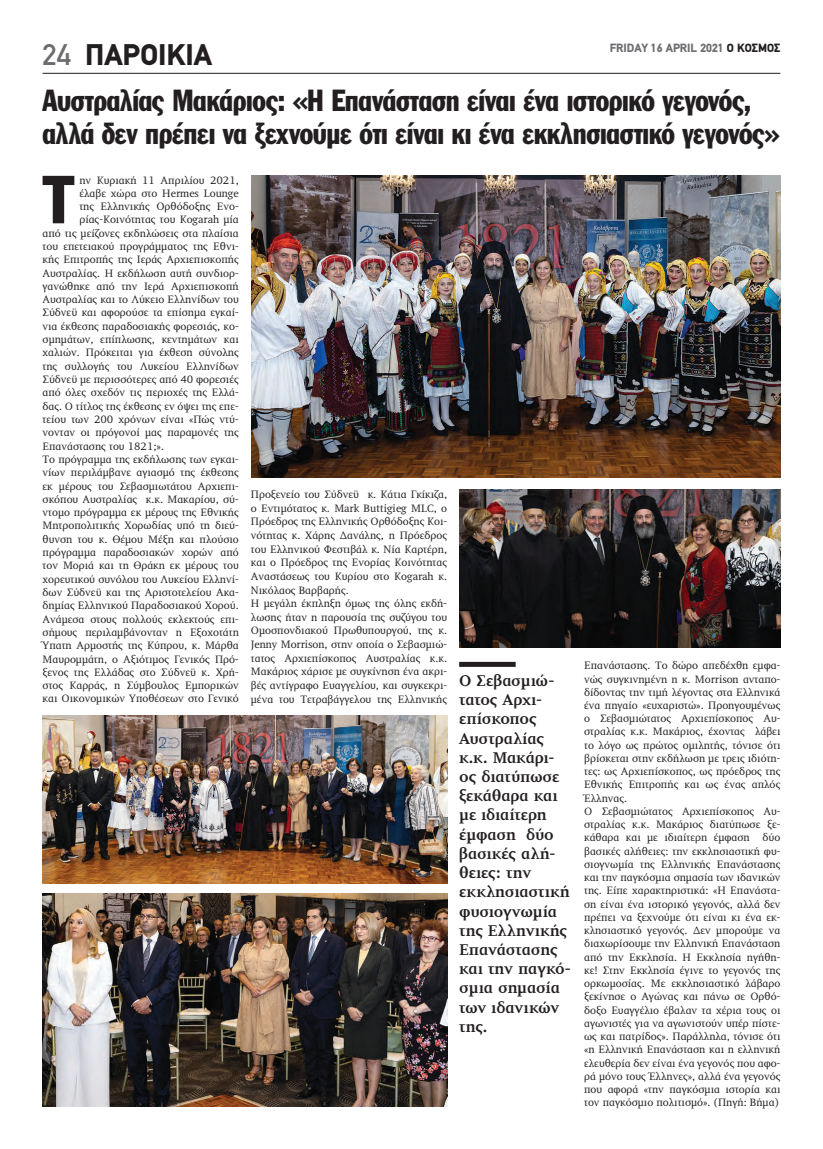
<style>
.page{position:relative;width:823px;height:1149px;background:#fff}
.page>*{position:absolute;margin:0;border:0;box-sizing:border-box;transform-origin:0 0}
.t1{font:66.6px "Franklin Gothic Greek Cond";color:#231f20}
.t2{font:30px/33px "Franklin Gothic Greek Cond";letter-spacing:-.015em;color:#231f20}
.t3{font:900 30px "PF Din Text";color:#231f20}
.t4{font:700 16px/19.2px "PF Diplomat";letter-spacing:-.015em;color:#231f20}
.t5{font:900 12px "PF Din Text";color:#6c6d70}
.t6{font:11px/13.2px "PF Diplomat";color:#231f20}
.s1{font-weight:500;color:#6c6d70}
.s2{color:#231f20}
</style>
<div class="page">
<hr style="left:43px;top:73px;width:737px;height:1px;background:#231f20">
<div style="left:459px;top:661px;width:56px;height:5px;background:#231f20"></div>
<img style="left:251px;top:175px;width:528px;height:302px">
<img style="left:43px;top:893px;width:404px;height:213px">
<img style="left:459px;top:490px;width:321px;height:157px">
<img style="left:43px;top:715px;width:404px;height:167px">
<h2 class="t3" style="left:43px;top:37px;width:171px"><span class="s1">24</span> ΠΑΡΟΙΚΙΑ</h2>
<p class="t5" style="left:609px;top:40px;width:172px">FRIDAY 16 APRIL 2021 <span class="s2">Ο ΚΟΣΜΟΣ</span></p>
<h2 class="t2" style="left:42px;top:84px;width:738px">Αυστραλίας Μακάριος: «Η Επανάσταση είναι ένα ιστορικό γεγονός, αλλά δεν πρέπει να ξεχνούμε ότι είναι κι ένα εκκλησιαστικό γεγονός»</h2>
<h1 class="t1" style="left:43px;top:162px;width:32px">Τ</h1>
<p class="t6" style="left:79px;top:174px;width:161px">ην Κυριακή 11 Απριλίου 2021,</p>
<p class="t6" style="left:79px;top:187px;width:161px">έλαβε χώρα στο Hermes Lounge</p>
<p class="t6" style="left:79px;top:200px;width:161px">της Ελληνικής Ορθόδοξης Ενο-</p>
<p class="t6" style="left:79px;top:213px;width:161px">ρίας-Κοινότητας του Kogarah μία</p>
<p class="t6" style="left:43px;top:226px;width:198px">από τις μείζονες εκδηλώσεις στα πλαίσια</p>
<p class="t6" style="left:43px;top:240px;width:198px">του επετειακού προγράμματος της Εθνι-</p>
<p class="t6" style="left:43px;top:253px;width:198px">κής Επιτροπής της Ιεράς Αρχιεπισκοπής</p>
<p class="t6" style="left:43px;top:266px;width:198px">Αυστραλίας. Η εκδήλωση αυτή συνδιορ-</p>
<p class="t6" style="left:43px;top:280px;width:198px">γανώθηκε από την Ιερά Αρχιεπισκοπή</p>
<p class="t6" style="left:43px;top:293px;width:198px">Αυστραλίας και το Λύκειο Ελληνίδων του</p>
<p class="t6" style="left:43px;top:306px;width:198px">Σύδνεϋ και αφορούσε τα επίσημα εγκαί-</p>
<p class="t6" style="left:43px;top:320px;width:198px">νια έκθεσης παραδοσιακής φορεσιάς, κο-</p>
<p class="t6" style="left:43px;top:333px;width:198px">σμημάτων, επίπλωσης, κεντημάτων και</p>
<p class="t6" style="left:43px;top:346px;width:198px">χαλιών. Πρόκειται για έκθεση σύνολης</p>
<p class="t6" style="left:43px;top:359px;width:198px">της συλλογής του Λυκείου Ελληνίδων</p>
<p class="t6" style="left:43px;top:373px;width:198px">Σύδνεϋ με περισσότερες από 40 φορεσιές</p>
<p class="t6" style="left:43px;top:386px;width:198px">από όλες σχεδόν τις περιοχές της Ελλά-</p>
<p class="t6" style="left:43px;top:399px;width:198px">δας. Ο τίτλος της έκθεσης εν όψει της επε-</p>
<p class="t6" style="left:43px;top:413px;width:198px">τείου των 200 χρόνων είναι «Πώς ντύ-</p>
<p class="t6" style="left:43px;top:426px;width:198px">νονταν οι πρόγονοί μας παραμονές της</p>
<p class="t6" style="left:43px;top:439px;width:123px">Επανάστασης του 1821;».</p>
<p class="t6" style="left:43px;top:453px;width:198px">Το πρόγραμμα της εκδήλωσης των εγκαι-</p>
<p class="t6" style="left:43px;top:466px;width:198px">νίων περιλάμβανε αγιασμό της έκθεσης</p>
<p class="t6" style="left:43px;top:479px;width:198px">εκ μέρους του Σεβασμιωτάτου Αρχιεπι-</p>
<p class="t6" style="left:43px;top:492px;width:198px">σκόπου Αυστραλίας κ.κ. Μακαρίου, σύ-</p>
<p class="t6" style="left:43px;top:506px;width:198px">ντομο πρόγραμμα εκ μέρους της Εθνικής</p>
<p class="t6" style="left:43px;top:519px;width:198px">Μητροπολιτικής Χορωδίας υπό τη διεύ-</p>
<p class="t6" style="left:43px;top:532px;width:198px">θυνση του κ. Θέμου Μέξη και πλούσιο</p>
<p class="t6" style="left:43px;top:546px;width:198px">πρόγραμμα παραδοσιακών χορών από</p>
<p class="t6" style="left:43px;top:559px;width:198px">τον Μοριά και τη Θράκη εκ μέρους του</p>
<p class="t6" style="left:43px;top:572px;width:198px">χορευτικού συνόλου του Λυκείου Ελληνί-</p>
<p class="t6" style="left:43px;top:585px;width:198px">δων Σύδνεϋ και της Αριστοτελείου Ακα-</p>
<p class="t6" style="left:43px;top:599px;width:198px">δημίας Ελληνικού Παραδοσιακού Χορού.</p>
<p class="t6" style="left:43px;top:612px;width:198px">Ανάμεσα στους πολλούς εκλεκτούς επι-</p>
<p class="t6" style="left:43px;top:625px;width:198px">σήμους περιλαμβάνονταν η Εξοχοτάτη</p>
<p class="t6" style="left:43px;top:639px;width:198px">Ύπατη Αρμοστής της Κύπρου, κ. Μάρθα</p>
<p class="t6" style="left:43px;top:652px;width:198px">Μαυρομμάτη, ο Αξιότιμος Γενικός Πρό-</p>
<p class="t6" style="left:43px;top:665px;width:198px">ξενος της Ελλάδας στο Σύδνεϋ κ. Χρή-</p>
<p class="t6" style="left:43px;top:679px;width:198px">στος Καρράς, η Σύμβουλος Εμπορικών</p>
<p class="t6" style="left:43px;top:692px;width:198px">και Οικονομικών Υποθέσεων στο Γενικό</p>
<p class="t6" style="left:251px;top:488px;width:198px;line-height:13.6px">Προξενείο του Σύδνεϋ κ. Κάτια Γκίκιζα, ο Εντιμότατος κ. Mark Buttigieg MLC, ο Πρόεδρος της Ελληνικής Ορθόδοξης Κοι&shy;νότητας κ. Χάρης Δανάλης, η Πρόεδρος του Ελληνικού Φεστιβάλ κ. Νία Καρτέρη, και ο Πρόεδρος της Ενορίας Κοινότητας Αναστάσεως του Κυρίου στο Kogarah κ.<br>Νικόλαος Βαρβαρής.<br>Η μεγάλη έκπληξη όμως της όλης εκδή&shy;λωσης ήταν η παρουσία της συζύγου του Ομοσπονδιακού Πρωθυπουργού, της κ.<br>Jenny Morrison, στην οποία ο Σεβασμιώ&shy;τατος Αρχιεπίσκοπος Αυστραλίας κ.κ.<br>Μακάριος χάρισε με συγκίνηση ένα ακρι&shy;βές αντίγραφο Ευαγγελίου, και συγκεκρι&shy;μένα του Τετραβάγγελου της Ελληνικής</p>
<h3 class="t4" style="left:459px;top:671px;width:113px">Ο Σεβασμιώ&shy;τατος Αρχι&shy;επίσκοπος<br>Αυστραλίας κ.κ. Μακάρι&shy;ος διατύπωσε ξεκάθαρα και με ιδιαίτερη έμφαση δύο βασικές αλή&shy;θειες: την εκκλησιαστική φυσιογνωμία της Ελληνικής<br>Επανάστασης και την παγκό&shy;σμια σημασία των ιδανικών της.</h3>
<p class="t6" style="left:583px;top:659px;width:198px">Επανάστασης. Το δώρο απεδέχθη εμφα&shy;νώς συγκινημένη η κ. Morrison ανταπο&shy;δίδοντας την τιμή λέγοντας στα Ελληνικά ένα πηγαίο «ευχαριστώ». Προηγουμένως ο Σεβασμιώτατος Αρχιεπίσκοπος Αυ&shy;στραλίας κ.κ. Μακάριος, έχοντας λάβει το λόγο ως πρώτος ομιλητής, τόνισε ότι βρίσκεται στην εκδήλωση με τρεις ιδιότη&shy;τες: ως Αρχιεπίσκοπος, ως πρόεδρος της Εθνικής Επιτροπής και ως ένας απλός Έλληνας.<br>Ο Σεβασμιώτατος Αρχιεπίσκοπος Αυ&shy;στραλίας κ.κ. Μακάριος διατύπωσε ξε&shy;κάθαρα και με ιδιαίτερη έμφαση δύο βασικές αλήθειες: την εκκλησιαστική φυ&shy;σιογνωμία της Ελληνικής Επανάστασης και την παγκόσμια σημασία των ιδανικών της. Είπε χαρακτηριστικά: «Η Επανάστα&shy;ση είναι ένα ιστορικό γεγονός, αλλά δεν πρέπει να ξεχνούμε ότι είναι κι ένα εκ&shy;κλησιαστικό γεγονός. Δεν μπορούμε να διαχωρίσουμε την Ελληνική Επανάσταση από την Εκκλησία. Η Εκκλησία ηγήθη&shy;κε! Στην Εκκλησία έγινε το γεγονός της ορκωμοσίας. Με εκκλησιαστικό λάβαρο ξεκίνησε ο Αγώνας και πάνω σε Ορθό&shy;δοξο Ευαγγέλιο έβαλαν τα χέρια τους οι αγωνιστές για να αγωνιστούν υπέρ πίστε&shy;ως και πατρίδος». Παράλληλα, τόνισε ότι «η Ελληνική Επανάσταση και η ελληνική ελευθερία δεν είναι ένα γεγονός που αφο&shy;ρά μόνο τους Έλληνες», αλλά ένα γεγονός που αφορά «την παγκόσμια ιστορία και τον παγκόσμιο πολιτισμό». (Πηγή: Βήμα)</p>
</div>
